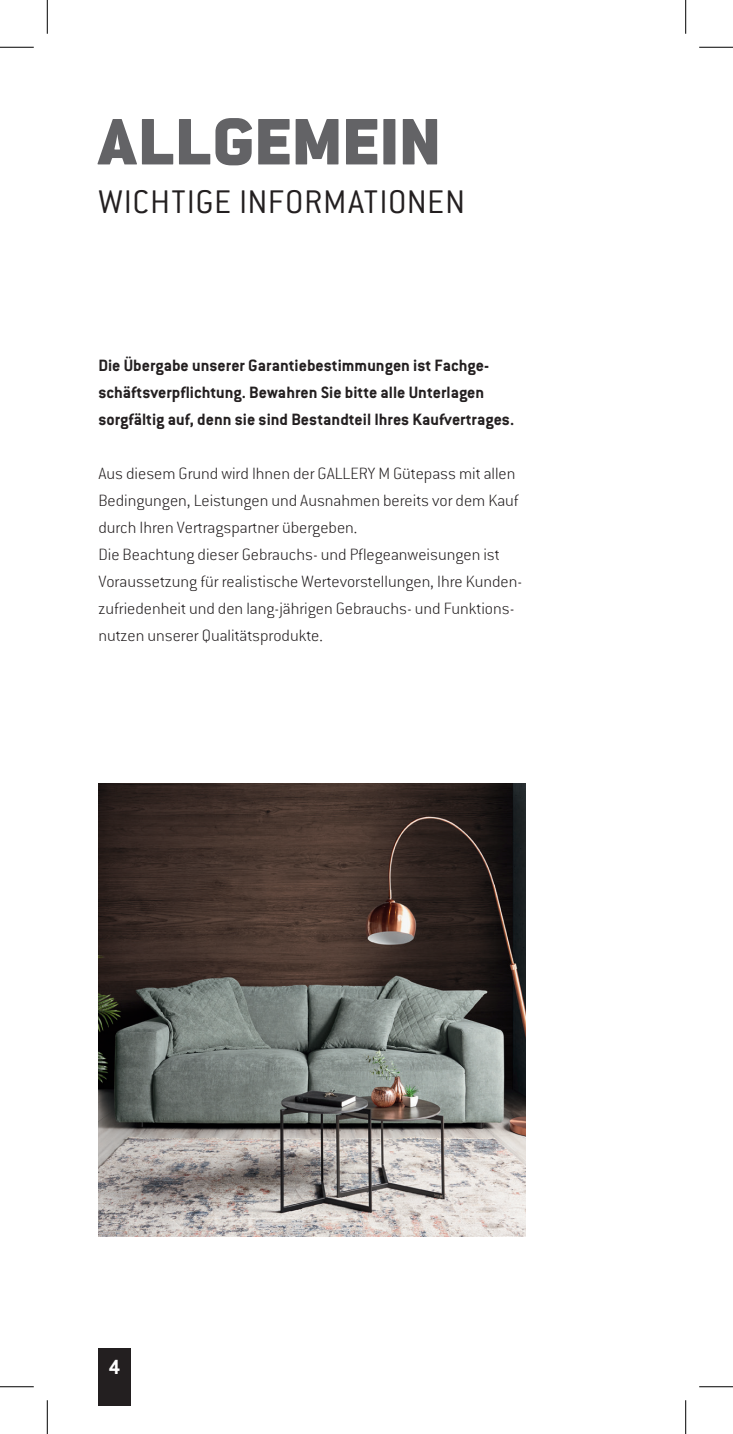
<style>
.page{position:relative;width:733px;height:1434px;background:#fff}
.page>*{position:absolute;margin:0;border:0;box-sizing:border-box;transform-origin:0 0}
.t1{font:900 72px "Conduit ITC Std";letter-spacing:.015em;color:#636366}
.t2{font:300 36px "Conduit ITC Std";letter-spacing:.015em;color:#231f20}
.t3{font:700 22.5px "Conduit ITC Std";color:#fff}
.t4{font:200 18px/27px "Conduit ITC Std";color:#231f20}
.t5{font:700 18px/27px "Conduit ITC Std";color:#231f20}
</style>
<div class="page">
<div style="left:98px;top:1348px;width:32px;height:58px;background:#231f20"></div>
<img style="left:98px;top:784px;width:427px;height:453px">
<hr style="left:0;top:47px;width:34px;height:1px;background:#000">
<hr style="left:699px;top:47px;width:33px;height:1px;background:#000">
<hr style="left:0;top:1386px;width:34px;height:1px;background:#000">
<hr style="left:699px;top:1386px;width:33px;height:1px;background:#000">
<hr style="left:47px;top:0;width:1px;height:34px;background:#000">
<hr style="left:47px;top:1400px;width:1px;height:34px;background:#000">
<hr style="left:685px;top:0;width:1px;height:34px;background:#000">
<hr style="left:685px;top:1400px;width:1px;height:34px;background:#000">
<h1 class="t1" style="left:98px;top:102px;width:344px">ALLGEMEIN</h1>
<h2 class="t2" style="left:98px;top:180px;width:368px">WICHTIGE INFORMATIONEN</h2>
<p class="t5" style="left:98px;top:352px;width:417px">Die Übergabe unserer Garantiebestimmungen ist Fachge&shy;schäftsverpflichtung. Bewahren Sie bitte alle Unterlagen sorgfältig auf, denn sie sind Bestandteil Ihres Kaufvertrages.</p>
<p class="t4" style="left:98px;top:460px;width:425px">Aus diesem Grund wird Ihnen der GALLERY M Gütepass mit allen Bedingungen, Leistungen und Ausnahmen bereits vor dem Kauf durch Ihren Vertragspartner übergeben.<br>Die Beachtung dieser Gebrauchs- und Pflegeanweisungen ist Voraussetzung für realistische Wertevorstellungen, Ihre Kunden&shy;zufriedenheit und den lang-jährigen Gebrauchs- und Funktions&shy;nutzen unserer Qualitätsprodukte.</p>
<p class="t3" style="left:109px;top:1353px;width:13px">4</p>
</div>
